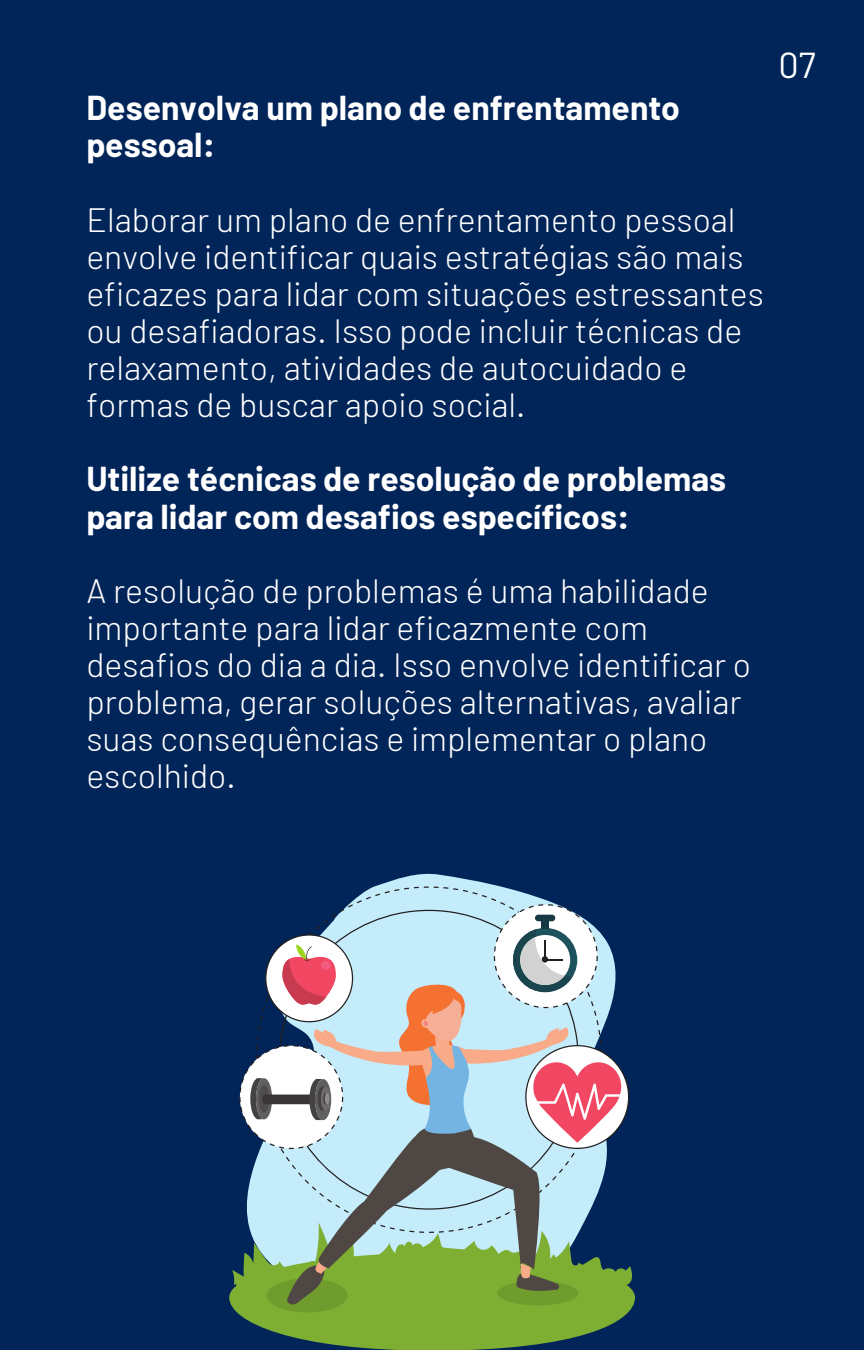
<style>
.page{position:relative;width:864px;height:1350px;background:#012559}
.page>*{position:absolute;margin:0;border:0;box-sizing:border-box;transform-origin:0 0}
.t1{font:36px "Barlow";color:#fff}
.t2{font:300 33.75px/37.1px "Barlow";color:#fff}
.t3{font:700 33.75px/37.1px "Barlow";color:#fff}
</style>
<div class="page">
<svg style="left:376px;top:873px;width:122px;height:13px;fill:#c4ecfb"></svg>
<svg style="left:349px;top:886px;width:207px;height:18px;fill:#c4ecfb"></svg>
<svg style="left:229px;top:904px;width:406px;height:446px"></svg>
<h1 class="t3" style="left:86px;top:88px;width:595px">Desenvolva um plano de enfrentamento pessoal:</h1>
<p class="t2" style="left:86px;top:199px;width:679px">Elaborar um plano de enfrentamento pessoal envolve identificar quais estratégias são mais eficazes para lidar com situações estressantes ou desafiadoras. Isso pode incluir técnicas de relaxamento, atividades de autocuidado e formas de buscar apoio social.</p>
<h1 class="t3" style="left:86px;top:459px;width:641px">Utilize técnicas de resolução de problemas para lidar com desafios específicos:</h1>
<p class="t2" style="left:86px;top:571px;width:666px">A resolução de problemas é uma habilidade importante para lidar eficazmente com desafios do dia a dia. Isso envolve identificar o problema, gerar soluções alternativas, avaliar suas consequências e implementar o plano escolhido.</p>
<p class="t1" style="left:778px;top:42px;width:39px">07</p>
</div>
